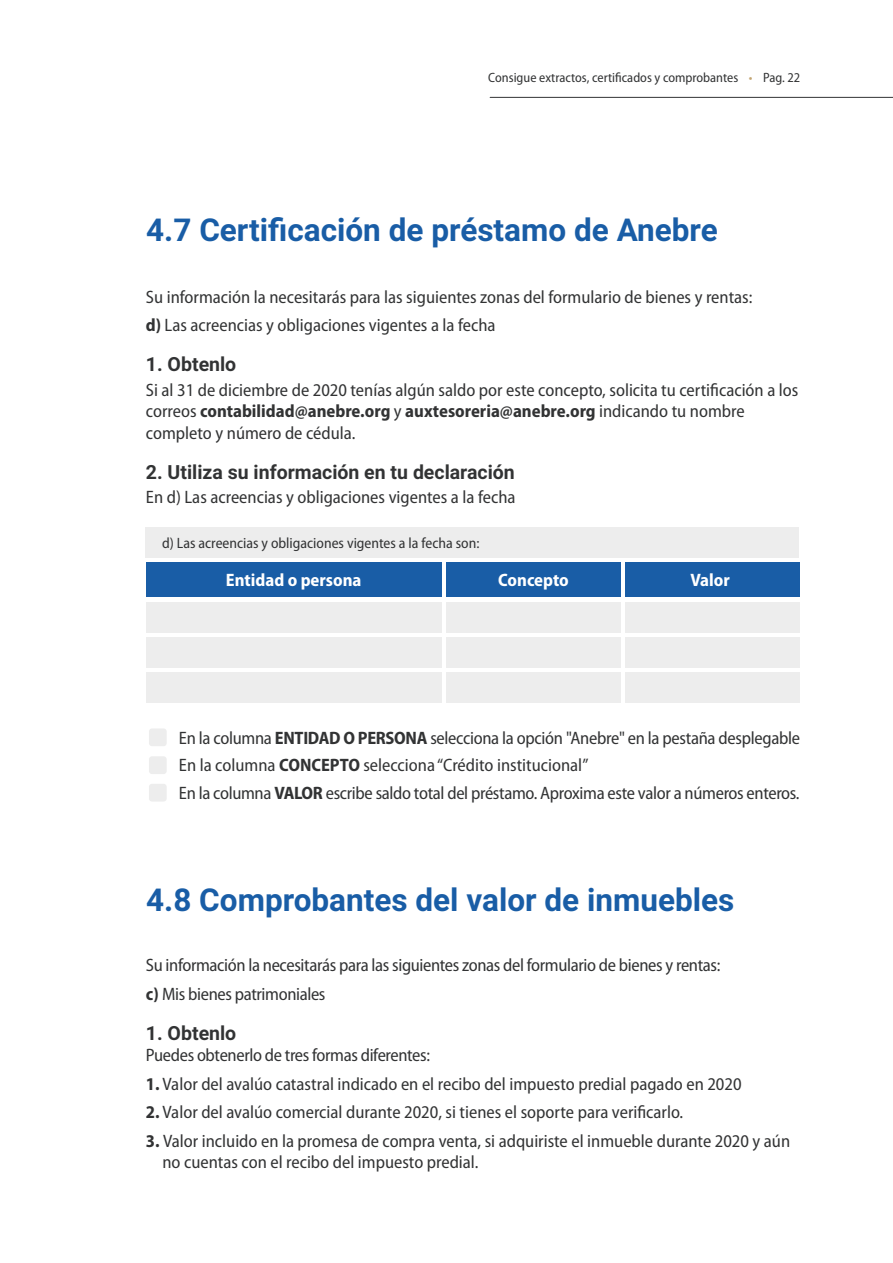
<style>
.page{position:relative;width:893px;height:1263px;background:#fff}
.page>*{position:absolute;margin:0;border:0;box-sizing:border-box;transform-origin:0 0}
.t1{font:700 31.5px "Roboto";color:#195da6}
.t2{font:700 19.5px "Roboto";color:#323334}
.t3{font:semi-condensed 18px/21.6px "Myriad Pro";color:#323334}
.t4{font:semi-condensed 18px/28.5px "Myriad Pro";letter-spacing:-.02em;color:#323334}
.t5{font:700 semi-condensed 18px "Myriad Pro";color:#fff}
.t6{font:semi-condensed 15px "Myriad Pro";color:#323334}
.t7{font:semi-condensed 13.5px "Myriad Pro";color:#323334}
.s1{color:#c3a572}
.s2{font-weight:700}
</style>
<div class="page">
<hr style="left:490px;top:97px;width:403px;height:1px;background:#323334">
<div style="left:146px;top:562px;width:296px;height:35px;background:#195da6"></div>
<div style="left:446px;top:562px;width:175px;height:35px;background:#195da6"></div>
<div style="left:625px;top:562px;width:174px;height:35px;background:#195da6"></div>
<div style="left:146px;top:602px;width:296px;height:30px;background:#ededed"></div>
<div style="left:446px;top:602px;width:175px;height:30px;background:#ededed"></div>
<div style="left:625px;top:602px;width:174px;height:30px;background:#ededed"></div>
<div style="left:146px;top:637px;width:296px;height:30px;background:#ededed"></div>
<div style="left:446px;top:637px;width:175px;height:30px;background:#ededed"></div>
<div style="left:625px;top:637px;width:174px;height:30px;background:#ededed"></div>
<div style="left:146px;top:672px;width:296px;height:30px;background:#ededed"></div>
<div style="left:446px;top:672px;width:175px;height:30px;background:#ededed"></div>
<div style="left:625px;top:672px;width:174px;height:30px;background:#ededed"></div>
<div style="left:146px;top:527px;width:653px;height:31px;background:#ededed"></div>
<div style="left:149px;top:728px;width:18px;height:18px;background:#ededed;border-radius:3px"></div>
<div style="left:149px;top:756px;width:18px;height:18px;background:#ededed;border-radius:3px"></div>
<div style="left:149px;top:784px;width:18px;height:17px;background:#ededed;border-radius:3px"></div>
<p class="t7" style="left:488px;top:70px;width:314px">Consigue extractos, certificados y comprobantes <span class="s1">•</span> Pag. 22</p>
<h1 class="t1" style="left:146px;top:207px;width:573px">4.7 Certificación de préstamo de Anebre</h1>
<p class="t3" style="left:146px;top:283px;width:608px;line-height:28.5px">Su información la necesitarás para las siguientes zonas del formulario de bienes y rentas: <span class="s2">d)</span> Las acreencias y obligaciones vigentes a la fecha</p>
<p class="t2" style="left:146px;top:350px;width:92px">1. Obtenlo</p>
<p class="t3" style="left:146px;top:379px;width:654px">Si al 31 de diciembre de 2020 tenías algún saldo por este concepto, solicita tu certificación a los correos <span class="s2">contabilidad@anebre.org</span> y <span class="s2">auxtesoreria@anebre.org</span> indicando tu nombre completo y número de cédula.</p>
<p class="t2" style="left:146px;top:458px;width:370px">2. Utiliza su información en tu declaración</p>
<p class="t3" style="left:146px;top:487px;width:371px">En d) Las acreencias y obligaciones vigentes a la fecha</p>
<p class="t6" style="left:162px;top:535px;width:319px">d) Las acreencias y obligaciones vigentes a la fecha son:</p>
<p class="t5" style="left:226px;top:569px;width:137px">Entidad o persona</p>
<p class="t5" style="left:498px;top:569px;width:72px">Concepto</p>
<p class="t5" style="left:690px;top:569px;width:41px">Valor</p>
<p class="t3" style="left:179px;top:724px;width:623px;line-height:27.6px">En la columna <span class="s2">ENTIDAD O PERSONA</span> selecciona la opción "Anebre" en la pestaña desplegable<br>En la columna <span class="s2">CONCEPTO</span> selecciona “Crédito institucional”<br>En la columna <span class="s2">VALOR</span> escribe saldo total del préstamo. Aproxima este valor a números enteros.</p>
<h1 class="t1" style="left:146px;top:877px;width:590px">4.8 Comprobantes del valor de inmuebles</h1>
<p class="t4" style="left:146px;top:951px;width:576px">Su información la necesitarás para las siguientes zonas del formulario de bienes y rentas: <span class="s2">c)</span> Mis bienes patrimoniales</p>
<p class="t2" style="left:146px;top:1019px;width:92px">1. Obtenlo</p>
<p class="t4" style="left:146px;top:1041px;width:286px">Puedes obtenerlo de tres formas diferentes:</p>
<p class="t3" style="left:146px;top:1073px;width:597px"><span class="s2">1.</span> Valor del avalúo catastral indicado en el recibo del impuesto predial pagado en 2020</p>
<p class="t3" style="left:146px;top:1102px;width:539px"><span class="s2">2.</span> Valor del avalúo comercial durante 2020, si tienes el soporte para verificarlo.</p>
<p class="t3" style="left:162px;top:1130px;width:629px;text-indent:-17px"><span class="s2">3.</span> Valor incluido en la promesa de compra venta, si adquiriste el inmueble durante 2020 y aún no cuentas con el recibo del impuesto predial.</p>
</div>
